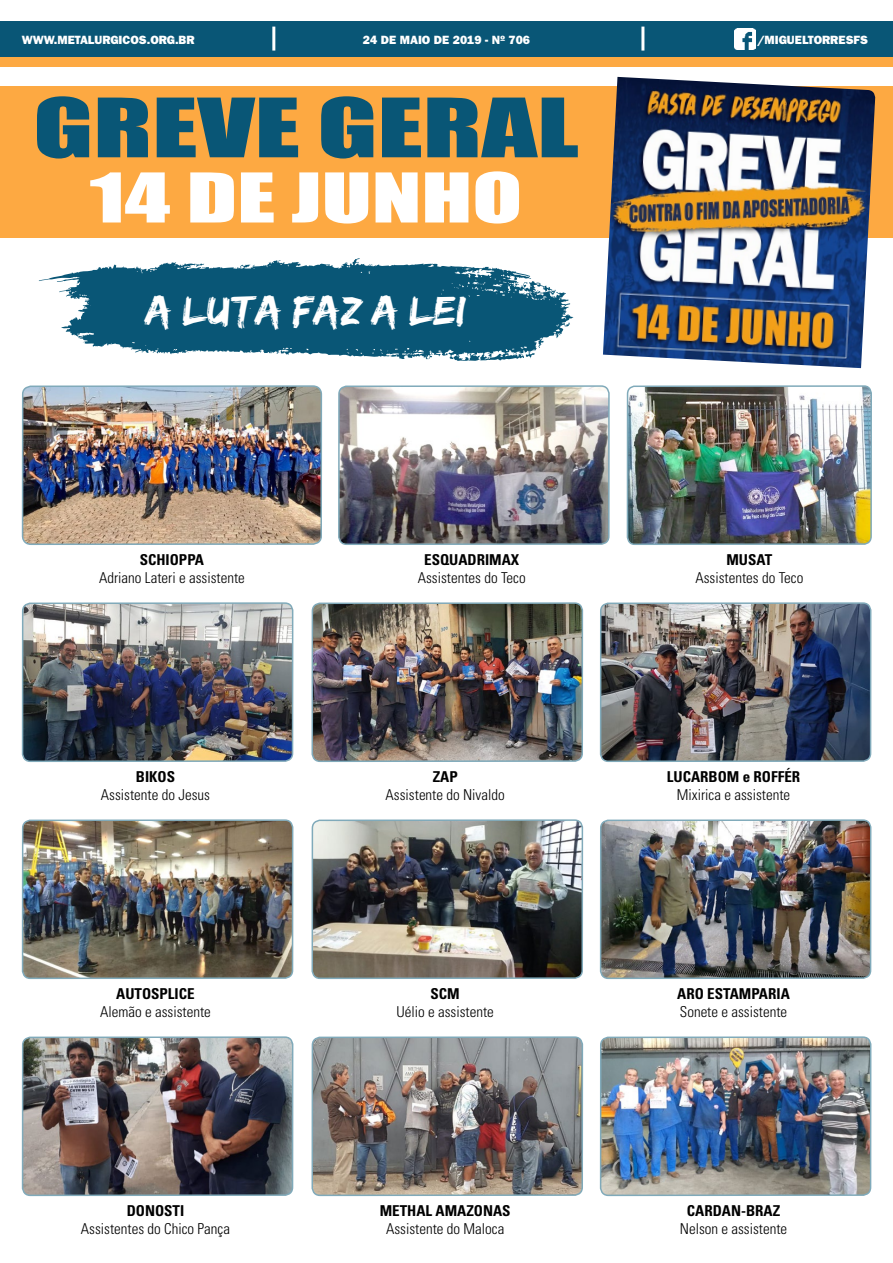
<style>
.page{position:relative;width:893px;height:1263px;background:#fff}
.page>*{position:absolute;margin:0;border:0;box-sizing:border-box;transform-origin:0 0}
.t1{font:75.6px "Impact";color:#095676;scale:1.45 1}
.t2{font:63.3px "Impact";color:#fff;scale:1.45 1}
.t3{font:35.7px "Edo";color:#fff;scale:1.07 1}
.t4{font:300 condensed 15px "Univers";color:#000}
.t5{font:700 condensed 15px "Univers";color:#000}
.t6{font:800 12px "Franklin Gothic";color:#fff}
</style>
<div class="page">
<div style="left:0;top:87px;width:893px;height:151px;background:#fda942"></div>
<div style="left:0;top:26px;width:893px;height:40px;background:#fda942"></div>
<div style="left:0;top:21px;width:893px;height:36px;background:#095676"></div>
<img style="left:735px;top:29px;width:21px;height:20px">
<hr style="left:272px;top:27px;width:3px;height:24px;background:#fff">
<hr style="left:641px;top:27px;width:3px;height:24px;background:#fff">
<img style="left:603px;top:77px;width:273px;height:291px">
<img style="left:23px;top:386px;width:298px;height:158px">
<div style="left:22px;top:385px;width:300px;height:160px;border:2px solid #80aaba;border-radius:8px"></div>
<img style="left:24px;top:605px;width:269px;height:156px">
<div style="left:22px;top:602px;width:271px;height:160px;border:2px solid #80aaba;border-radius:8px"></div>
<img style="left:24px;top:822px;width:269px;height:156px">
<div style="left:22px;top:819px;width:271px;height:160px;border:2px solid #80aaba;border-radius:8px"></div>
<img style="left:23px;top:1039px;width:270px;height:156px">
<div style="left:22px;top:1036px;width:271px;height:160px;border:2px solid #80aaba;border-radius:8px"></div>
<img style="left:341px;top:388px;width:266px;height:154px">
<div style="left:338px;top:385px;width:272px;height:160px;border:2px solid #80aaba;border-radius:8px"></div>
<img style="left:314px;top:605px;width:266px;height:154px">
<div style="left:311px;top:602px;width:272px;height:160px;border:2px solid #80aaba;border-radius:8px"></div>
<img style="left:314px;top:822px;width:266px;height:154px">
<div style="left:311px;top:819px;width:272px;height:160px;border:2px solid #80aaba;border-radius:8px"></div>
<img style="left:314px;top:1039px;width:266px;height:154px">
<div style="left:311px;top:1036px;width:272px;height:160px;border:2px solid #80aaba;border-radius:8px"></div>
<img style="left:627px;top:388px;width:242px;height:156px">
<div style="left:627px;top:385px;width:245px;height:160px;border:2px solid #80aaba;border-radius:8px"></div>
<img style="left:602px;top:605px;width:269px;height:156px">
<div style="left:600px;top:602px;width:271px;height:160px;border:2px solid #80aaba;border-radius:8px"></div>
<img style="left:602px;top:822px;width:269px;height:156px">
<div style="left:600px;top:819px;width:271px;height:160px;border:2px solid #80aaba;border-radius:8px"></div>
<img style="left:602px;top:1039px;width:269px;height:156px">
<div style="left:600px;top:1036px;width:271px;height:160px;border:2px solid #80aaba;border-radius:8px"></div>
<svg style="left:39px;top:258px;width:534px;height:103px;fill:#095676"></svg>
<p class="t6" style="left:22px;top:33px;width:174px">WWW.METALURGICOS.ORG.BR</p>
<p class="t6" style="left:363px;top:33px;width:169px">24 DE MAIO DE 2019 - Nº 706</p>
<p class="t6" style="left:757px;top:33px;width:112px">/MIGUELTORRESFS</p>
<h1 class="t1" style="left:33px;top:69px;width:378px">GREVE GERAL</h1>
<h2 class="t2" style="left:90px;top:149px;width:300px">14 DE JUNHO</h2>
<h3 class="t3" style="left:146px;top:293px;width:301px">A LUTA FAZ A LEI</h3>
<p class="t5" style="left:140px;top:551px;width:66px">SCHIOPPA</p>
<p class="t4" style="left:99px;top:569px;width:147px">Adriano Lateri e assistente</p>
<p class="t5" style="left:424px;top:551px;width:97px">ESQUADRIMAX</p>
<p class="t4" style="left:418px;top:569px;width:110px">Assistentes do Teco</p>
<p class="t5" style="left:726px;top:551px;width:47px">MUSAT</p>
<p class="t4" style="left:695px;top:569px;width:110px">Assistentes do Teco</p>
<p class="t5" style="left:136px;top:768px;width:41px">BIKOS</p>
<p class="t4" style="left:101px;top:786px;width:111px">Assistente do Jesus</p>
<p class="t5" style="left:433px;top:768px;width:27px">ZAP</p>
<p class="t4" style="left:386px;top:786px;width:121px">Assistente do Nivaldo</p>
<p class="t5" style="left:667px;top:768px;width:135px">LUCARBOM e ROFFÉR</p>
<p class="t4" style="left:677px;top:786px;width:115px">Mixirica e assistente</p>
<p class="t5" style="left:116px;top:985px;width:80px">AUTOSPLICE</p>
<p class="t4" style="left:100px;top:1003px;width:112px">Alemão e assistente</p>
<p class="t5" style="left:431px;top:985px;width:31px">SCM</p>
<p class="t4" style="left:396px;top:1003px;width:99px">Uélio e assistente</p>
<p class="t5" style="left:677px;top:985px;width:114px">ARO ESTAMPARIA</p>
<p class="t4" style="left:680px;top:1003px;width:109px">Sonete e assistente</p>
<p class="t5" style="left:127px;top:1202px;width:59px">DONOSTI</p>
<p class="t4" style="left:81px;top:1220px;width:151px">Assistentes do Chico Pança</p>
<p class="t5" style="left:380px;top:1202px;width:132px">METHAL AMAZONAS</p>
<p class="t4" style="left:386px;top:1220px;width:120px">Assistente do Maloca</p>
<p class="t5" style="left:687px;top:1202px;width:95px">CARDAN-BRAZ</p>
<p class="t4" style="left:680px;top:1220px;width:109px">Nelson e assistente</p>
</div>
